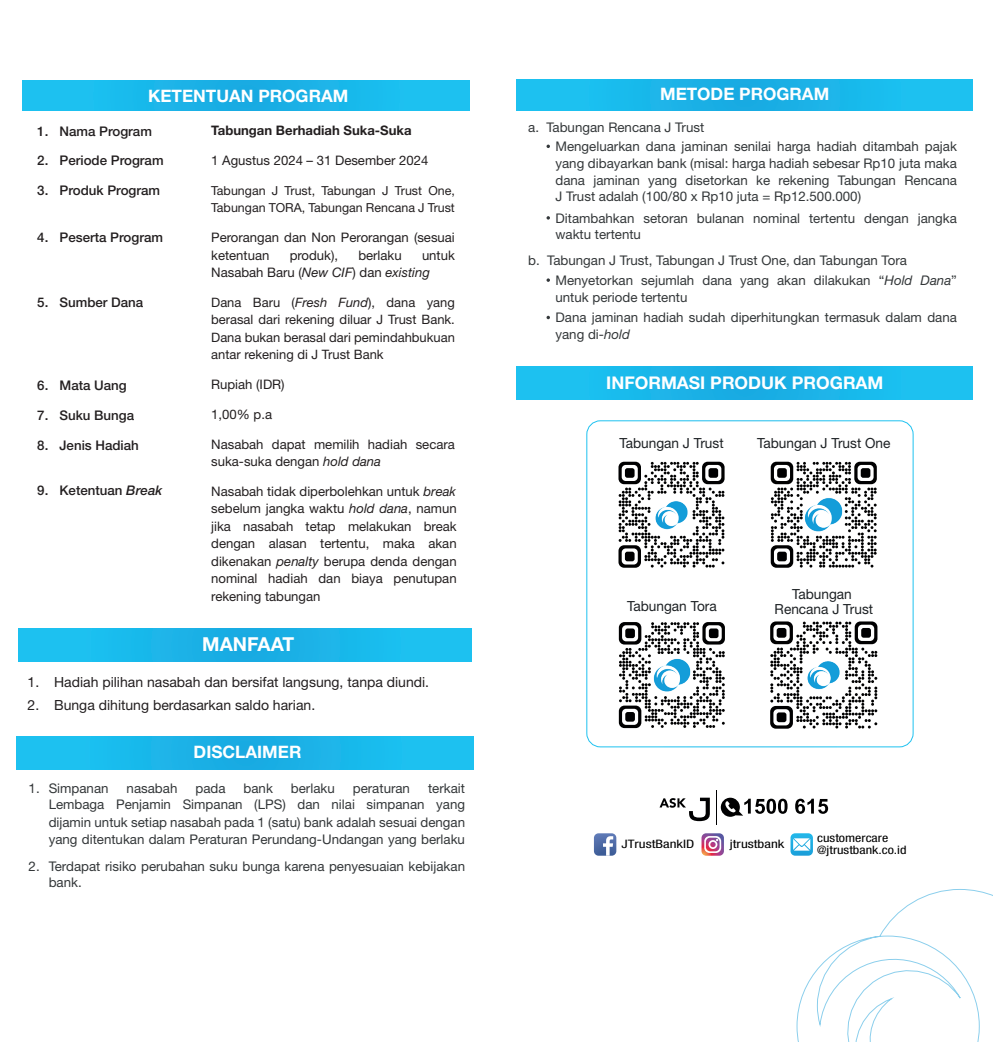
<style>
.page{position:relative;width:993px;height:1042px;background:#fff}
.page>*{position:absolute;margin:0;border:0;box-sizing:border-box;transform-origin:0 0}
.t1{font:700 19.25px "Helvetica Neue LT Std";color:#fff}
.t2{font:700 17.5px "Helvetica Neue LT Std";color:#fff}
.t3{font:700 17.15px "Helvetica Neue LT Std";color:#fff}
.t4{font:14px "Helvetica Neue LT Std";color:#231f20}
.t5{font:14px/15.8px "Helvetica Neue LT Std";color:#1d2124;text-align:center}
.t6{font:13.3px/16.6px "Helvetica Neue LT Std";color:#333739}
.t7{font:500 13.3px "Helvetica Neue LT Std";color:#231f20}
.t8{font:13.12px/17.5px "Helvetica Neue LT Std";color:#231f20}
.t9{font:700 13.12px "Helvetica Neue LT Std";color:#231f20}
.t10{font:12.95px/17.5px "Helvetica Neue LT Std";color:#231f20;text-align:justify}
.t11{font:12.42px/17.5px "Helvetica Neue LT Std";color:#231f20}
.t12{font:condensed 11.72px/11.7px "Helvetica Neue LT Std";color:#000001;scale:1.2 1}
.t13{font:condensed 11.72px "Helvetica Neue LT Std";color:#000001;scale:1.26 1}
.s1{font-style:italic}
</style>
<div class="page">
<div style="left:22px;top:81px;width:447px;height:30px;background:linear-gradient(to right,#1bb8eb,#1bb8eb)"></div>
<div style="left:19px;top:628px;width:452px;height:34px;background:linear-gradient(to right,#1bb8eb,#1bb8eb)"></div>
<svg style="left:17px;top:736px;width:456px;height:33px;background:#1ab8ea"></svg>
<svg style="left:516px;top:366px;width:456px;height:34px;background:#1ab8ea"></svg>
<svg style="left:618px;top:462px;width:106px;height:106px"></svg>
<img style="left:653px;top:497px;width:36px;height:35px">
<svg style="left:770px;top:462px;width:106px;height:106px"></svg>
<img style="left:802px;top:494px;width:42px;height:41px">
<svg style="left:618px;top:622px;width:106px;height:106px"></svg>
<img style="left:650px;top:654px;width:42px;height:42px">
<svg style="left:770px;top:621px;width:107px;height:108px"></svg>
<img style="left:805px;top:657px;width:36px;height:36px">
<div style="left:586px;top:420px;width:327px;height:327px;border:1px solid #fff;border-radius:14px"></div>
<svg style="left:546px;top:145px;width:4px;height:3px"></svg>
<svg style="left:546px;top:216px;width:4px;height:4px"></svg>
<svg style="left:546px;top:278px;width:4px;height:4px"></svg>
<svg style="left:546px;top:316px;width:4px;height:3px"></svg>
<svg style="left:516px;top:80px;width:456px;height:30px;background:#1ab8ea"></svg>
<svg style="left:593px;top:833px;width:23px;height:22px"></svg>
<svg style="left:701px;top:833px;width:22px;height:22px"></svg>
<svg style="left:790px;top:833px;width:22px;height:22px"></svg>
<svg style="left:720px;top:797px;width:67px;height:20px"></svg>
<svg style="left:795px;top:798px;width:32px;height:16px"></svg>
<svg style="left:659px;top:797px;width:50px;height:24px"></svg>
<hr style="left:715px;top:790px;width:1px;height:35px;background:#000001">
<svg style="left:796px;top:889px;width:196px;height:153px"></svg>
<p class="t3" style="left:148px;top:85px;width:202px">KETENTUAN PROGRAM</p>
<p class="t7" style="left:37px;top:123px;width:116px">1. Nama Program</p>
<p class="t7" style="left:37px;top:153px;width:128px">2. Periode Program</p>
<p class="t7" style="left:37px;top:182px;width:124px">3. Produk Program</p>
<p class="t7" style="left:37px;top:230px;width:127px">4. Peserta Program</p>
<p class="t9" style="left:211px;top:123px;width:202px">Tabungan Berhadiah Suka-Suka</p>
<p class="t8" style="left:211px;top:152px;width:218px">1 Agustus 2024 – 31 Desember 2024</p>
<p class="t11" style="left:211px;top:182px;width:245px">Tabungan J Trust, Tabungan J Trust One,<br>Tabungan TORA, Tabungan Rencana J Trust</p>
<p class="t8" style="left:211px;top:229px;width:245px">Perorangan dan Non Perorangan (sesuai ketentuan</p>
<p class="t8" style="left:289px;top:246px;width:50px">produk),</p>
<p class="t8" style="left:358px;top:246px;width:45px">berlaku</p>
<p class="t8" style="left:211px;top:246px;width:245px;text-indent:211px">untuk<br>Nasabah Baru (<span class="s1">New CIF</span>) dan <span class="s1">existing</span></p>
<p class="t10" style="left:211px;top:293px;width:245px">Dana Baru (<span class="s1">Fresh Fund</span>), dana yang berasal dari rekening diluar J Trust Bank.<br>Dana bukan berasal dari pemindahbukuan antar rekening di J Trust Bank</p>
<p class="t8" style="left:211px;top:376px;width:75px">Rupiah (IDR)</p>
<p class="t8" style="left:211px;top:405px;width:62px">1,00% p.a</p>
<p class="t8" style="left:211px;top:435px;width:245px">Nasabah dapat memilih hadiah secara suka-suka dengan <span class="s1">hold dana</span></p>
<p class="t8" style="left:211px;top:482px;width:247px;text-align:justify">Nasabah tidak diperbolehkan untuk <span class="s1">break </span>sebelum jangka waktu <span class="s1">hold dana</span>, namun jika nasabah tetap melakukan break dengan alasan tertentu, maka akan dikenakan <span class="s1">penalty</span> berupa denda dengan nominal hadiah dan biaya penutupan rekening tabungan</p>
<h1 class="t1" style="left:202px;top:632px;width:93px">MANFAAT</h1>
<p class="t4" style="left:28px;top:673px;width:403px">1. Hadiah pilihan nasabah dan bersifat langsung, tanpa diundi.</p>
<p class="t4" style="left:28px;top:696px;width:289px">2. Bunga dihitung berdasarkan saldo harian.</p>
<p class="t3" style="left:193px;top:741px;width:109px">DISCLAIMER</p>
<p class="t6" style="left:29px;top:779px;width:81px">1. Simpanan</p>
<p class="t6" style="left:127px;top:779px;width:52px">nasabah</p>
<p class="t6" style="left:195px;top:779px;width:32px">pada</p>
<p class="t6" style="left:243px;top:779px;width:31px">bank</p>
<p class="t6" style="left:291px;top:779px;width:45px">berlaku</p>
<p class="t6" style="left:353px;top:779px;width:59px">peraturan</p>
<p class="t7" style="left:37px;top:294px;width:107px">5. Sumber Dana</p>
<p class="t7" style="left:37px;top:377px;width:91px">6. Mata Uang</p>
<p class="t7" style="left:37px;top:407px;width:98px">7. Suku Bunga</p>
<p class="t7" style="left:37px;top:437px;width:103px">8. Jenis Hadiah</p>
<p class="t7" style="left:37px;top:482px;width:126px">9. Ketentuan <span class="s1">Break</span></p>
<p class="t6" style="left:49px;top:779px;width:418px;line-height:17.2px;text-align:justify;text-indent:379px">terkait Lembaga Penjamin Simpanan (LPS) dan nilai simpanan yang dijamin untuk setiap nasabah pada 1 (satu) bank adalah sesuai dengan yang ditentukan dalam Peraturan Perundang-Undangan yang berlaku</p>
<p class="t6" style="left:49px;top:857px;width:418px;text-indent:-20px">2. Terdapat risiko perubahan suku bunga karena penyesuaian kebijakan bank.</p>
<p class="t3" style="left:660px;top:84px;width:171px">METODE PROGRAM</p>
<p class="t6" style="left:555px;top:118px;width:403px;line-height:19.1px;text-indent:-27px">a. Tabungan Rencana J Trust<br>Mengeluarkan dana jaminan senilai harga hadiah ditambah pajak</p>
<p class="t6" style="left:555px;top:155px;width:403px;text-align:justify">yang dibayarkan bank (misal: harga hadiah sebesar Rp10 juta maka dana jaminan yang disetorkan ke rekening Tabungan Rencana J Trust adalah (100/80 x Rp10 juta = Rp12.500.000)</p>
<p class="t6" style="left:555px;top:209px;width:403px">Ditambahkan setoran bulanan nominal tertentu dengan jangka waktu tertentu</p>
<p class="t6" style="left:555px;top:250px;width:403px;line-height:19.9px;text-indent:-27px">b. Tabungan J Trust, Tabungan J Trust One, dan Tabungan Tora<br>Menyetorkan sejumlah dana yang akan dilakukan “<span class="s1">Hold Dana</span>”</p>
<p class="t6" style="left:555px;top:286px;width:403px;line-height:20.5px">untuk periode tertentu<br>Dana jaminan hadiah sudah diperhitungkan termasuk dalam dana</p>
<p class="t6" style="left:555px;top:326px;width:76px">yang di-<span class="s1">hold</span></p>
<h2 class="t2" style="left:606px;top:372px;width:279px">INFORMASI PRODUK PROGRAM</h2>
<p class="t5" style="left:619px;top:435px;width:106px">Tabungan J Trust</p>
<p class="t5" style="left:756px;top:435px;width:135px">Tabungan J Trust One</p>
<p class="t5" style="left:627px;top:597px;width:91px">Tabungan Tora</p>
<p class="t5" style="left:774px;top:585px;width:100px">Tabungan<br>Rencana J Trust</p>
<p class="t13" style="left:621px;top:837px;width:59px">JTrustBankID</p>
<p class="t13" style="left:729px;top:837px;width:45px">jtrustbank</p>
<p class="t12" style="left:816px;top:832px;width:76px">customercare @jtrustbank.co.id</p>
</div>
